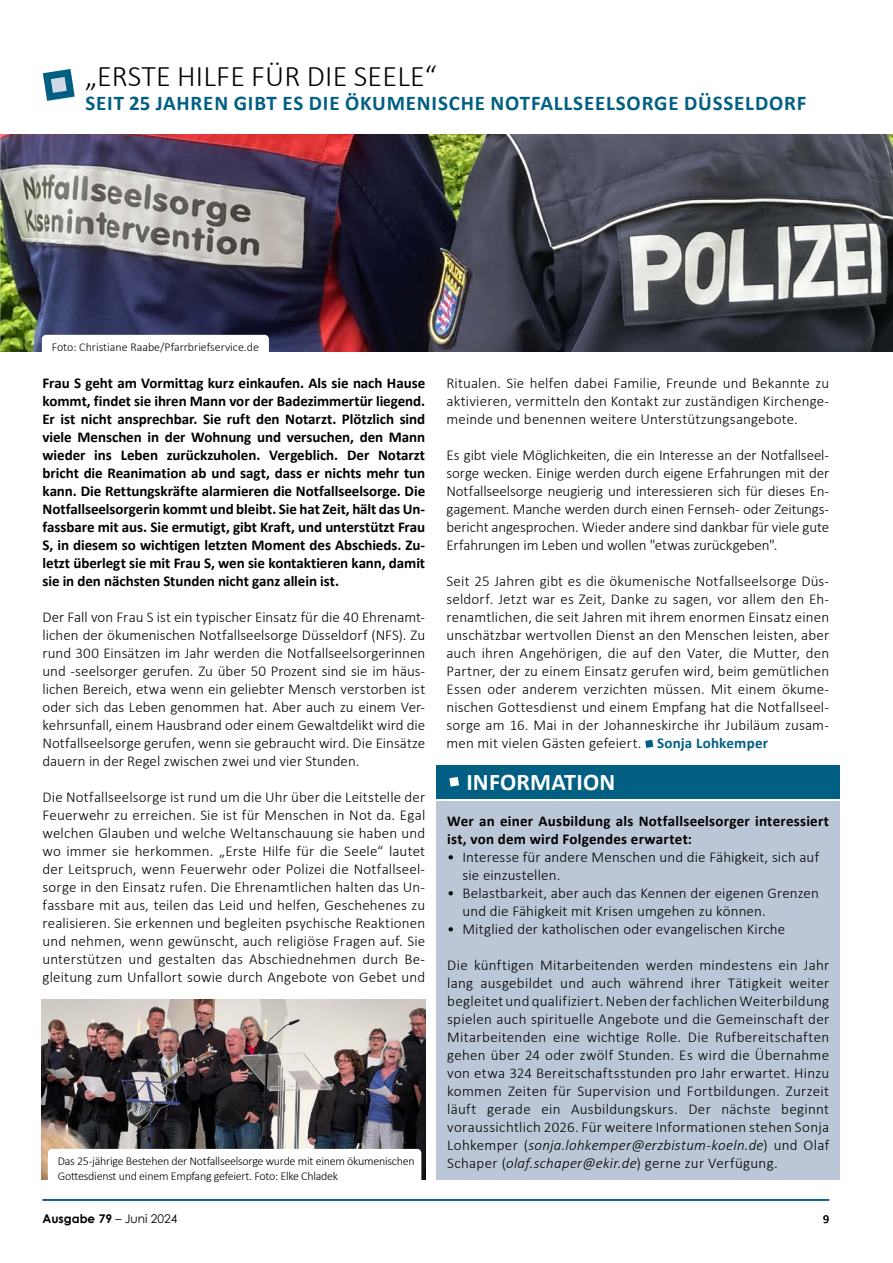
<style>
.page{position:relative;width:893px;height:1263px;background:#fff}
.page>*{position:absolute;margin:0;border:0;box-sizing:border-box;transform-origin:0 0}
.t1{font:300 30px "Calibri";letter-spacing:.01em;color:#000}
.t2{font:700 24px "Calibri";letter-spacing:.01em;color:#fff}
.t3{font:700 21px "Calibri";letter-spacing:.04em;color:#005f83}
.t4{font:300 15px/18px "Calibri";letter-spacing:.01em;color:#000;text-align:justify}
.t5{font:700 15px/18px "Calibri";letter-spacing:.015em;color:#000;text-align:justify}
.t6{font:300 12px/15px "Calibri";letter-spacing:-.02em;color:#000}
.t7{font:300 12px "Calibri";color:#000}
.t8{font:700 12px "Century Gothic";color:#000}
.t9{font:12px "Calibri";color:#000}
.s1{font-weight:700;color:#005f83}
.s2{font-style:italic}
.s3{font-weight:400}
</style>
<div class="page">
<hr style="left:43px;top:1199px;width:786px;height:2px;background:#005f83">
<svg style="left:645px;top:740px;width:8px;height:8px"></svg>
<svg style="left:43px;top:69px;width:32px;height:32px"></svg>
<img style="left:0;top:134px;width:893px;height:218px">
<img style="left:42px;top:1000px;width:383px;height:180px">
<svg style="left:42px;top:335px;width:227px;height:17px"></svg>
<svg style="left:48px;top:1149px;width:373px;height:31px"></svg>
<div style="left:437px;top:766px;width:403px;height:33px;background:#005f83"></div>
<svg style="left:449px;top:777px;width:10px;height:10px"></svg>
<div style="left:437px;top:802px;width:403px;height:378px;background:#bbc7d6"></div>
<h1 class="t1" style="left:85px;top:58px;width:353px">„ERSTE HILFE FÜR DIE SEELE“</h1>
<h3 class="t3" style="left:85px;top:88px;width:722px">SEIT 25 JAHREN GIBT ES DIE ÖKUMENISCHE NOTFALLSEELSORGE DÜSSELDORF</h3>
<p class="t7" style="left:52px;top:340px;width:209px">Foto: Christiane Raabe/Pfarrbriefservice.de</p>
<p class="t5" style="left:43px;top:374px;width:384px">Frau S geht am Vormittag kurz einkaufen. Als sie nach Hause kommt, findet sie ihren Mann vor der Badezimmertür liegend.<br>Er ist nicht ansprechbar. Sie ruft den Notarzt. Plötzlich sind viele Menschen in der Wohnung und versuchen, den Mann wieder ins Leben zurückzuholen. Vergeblich. Der Notarzt bricht die Reanimation ab und sagt, dass er nichts mehr tun kann. Die Rettungskräfte alarmieren die Notfallseelsorge. Die Notfallseelsorgerin kommt und bleibt. Sie hat Zeit, hält das Un&shy;fassbare mit aus. Sie ermutigt, gibt Kraft, und unterstützt Frau S, in diesem so wichtigen letzten Moment des Abschieds. Zu&shy;letzt überlegt sie mit Frau S, wen sie kontaktieren kann, damit sie in den nächsten Stunden nicht ganz allein ist.</p>
<p class="t4" style="left:43px;top:608px;width:384px">Der Fall von Frau S ist ein typischer Einsatz für die 40 Ehrenamt&shy;lichen der ökumenischen Notfallseelsorge Düsseldorf (NFS). Zu rund 300 Einsätzen im Jahr werden die Notfallseelsorgerinnen und -seelsorger gerufen. Zu über 50 Prozent sind sie im häus&shy;lichen Bereich, etwa wenn ein geliebter Mensch verstorben ist oder sich das Leben genommen hat. Aber auch zu einem Ver&shy;kehrsunfall, einem Hausbrand oder einem Gewaltdelikt wird die Notfallseelsorge gerufen, wenn sie gebraucht wird. Die Einsätze dauern in der Regel zwischen zwei und vier Stunden.</p>
<p class="t4" style="left:43px;top:788px;width:384px">Die Notfallseelsorge ist rund um die Uhr über die Leitstelle der Feuerwehr zu erreichen. Sie ist für Menschen in Not da. Egal welchen Glauben und welche Weltanschauung sie haben und wo immer sie herkommen. „Erste Hilfe für die Seele“ lautet der Leitspruch, wenn Feuerwehr oder Polizei die Notfallseel&shy;sorge in den Einsatz rufen. Die Ehrenamtlichen halten das Un&shy;fassbare mit aus, teilen das Leid und helfen, Geschehenes zu realisieren. Sie erkennen und begleiten psychische Reaktionen und nehmen, wenn gewünscht, auch religiöse Fragen auf. Sie unterstützen und gestalten das Abschiednehmen durch Be&shy;gleitung zum Unfallort sowie durch Angebote von Gebet und</p>
<p class="t6" style="left:58px;top:1153px;width:358px">Das 25-jährige Bestehen der Notfallseelsorge wurde mit einem ökumenischen<br>Gottesdienst und einem Empfang gefeiert. Foto: Elke Chladek</p>
<p class="t4" style="left:446px;top:374px;width:384px">Ritualen. Sie helfen dabei Familie, Freunde und Bekannte zu aktivieren, vermitteln den Kontakt zur zuständigen Kirchenge&shy;meinde und benennen weitere Unterstützungsangebote.</p>
<p class="t4" style="left:446px;top:446px;width:384px">Es gibt viele Möglichkeiten, die ein Interesse an der Notfallseel&shy;sorge wecken. Einige werden durch eigene Erfahrungen mit der Notfallseelsorge neugierig und interessieren sich für dieses En&shy;gagement. Manche werden durch einen Fernseh- oder Zeitungs&shy;bericht angesprochen. Wieder andere sind dankbar für viele gute Erfahrungen im Leben und wollen "etwas zurückgeben".</p>
<p class="t4" style="left:446px;top:572px;width:384px">Seit 25 Jahren gibt es die ökumenische Notfallseelsorge Düs&shy;seldorf. Jetzt war es Zeit, Danke zu sagen, vor allem den Eh&shy;renamtlichen, die seit Jahren mit ihrem enormen Einsatz einen unschätzbar wertvollen Dienst an den Menschen leisten, aber auch ihren Angehörigen, die auf den Vater, die Mutter, den Partner, der zu einem Einsatz gerufen wird, beim gemütlichen Essen oder anderem verzichten müssen. Mit einem ökume&shy;nischen Gottesdienst und einem Empfang hat die Notfallseel&shy;sorge am 16. Mai in der Johanneskirche ihr Jubiläum zusam&shy;men mit vielen Gästen gefeiert. <span class="s1">Sonja Lohkemper</span></p>
<h2 class="t2" style="left:466px;top:765px;width:150px">INFORMATION</h2>
<p class="t5" style="left:447px;top:812px;width:383px">Wer an einer Ausbildung als Notfallseelsorger interessiert ist, von dem wird Folgendes erwartet:</p>
<p class="t4" style="left:462px;top:848px;width:358px;text-indent:-15px">• Interesse für andere Menschen und die Fähigkeit, sich auf sie einzustellen.</p>
<p class="t4" style="left:462px;top:884px;width:358px;text-indent:-15px">• Belastbarkeit, aber auch das Kennen der eigenen Grenzen und die Fähigkeit mit Krisen umgehen zu können.</p>
<p class="t4" style="left:447px;top:920px;width:340px">• Mitglied der katholischen oder evangelischen Kirche</p>
<p class="t4" style="left:447px;top:956px;width:384px">Die künftigen Mitarbeitenden werden mindestens ein Jahr lang ausgebildet und auch während ihrer Tätigkeit weiter begleitet und qualifiziert. Neben der fachlichen Weiterbildung spielen auch spirituelle Angebote und die Gemeinschaft der Mitarbeitenden eine wichtige Rolle. Die Rufbereitschaften gehen über 24 oder zwölf Stunden. Es wird die Übernahme von etwa 324 Bereitschaftsstunden pro Jahr erwartet. Hinzu kommen Zeiten für Supervision und Fortbildungen. Zurzeit läuft gerade ein Ausbildungskurs. Der nächste beginnt voraussichtlich 2026. Für weitere Informationen stehen Sonja Lohkemper (<span class="s2">sonja.lohkemper@erzbistum-koeln.de</span>) und Olaf Schaper (<span class="s2">olaf.schaper@ekir.de</span>) gerne zur Verfügung.</p>
<p class="t8" style="left:43px;top:1210px;width:136px">Ausgabe 79 <span class="s3">– Juni 2024</span></p>
<p class="t9" style="left:823px;top:1211px;width:8px">9</p>
</div>
